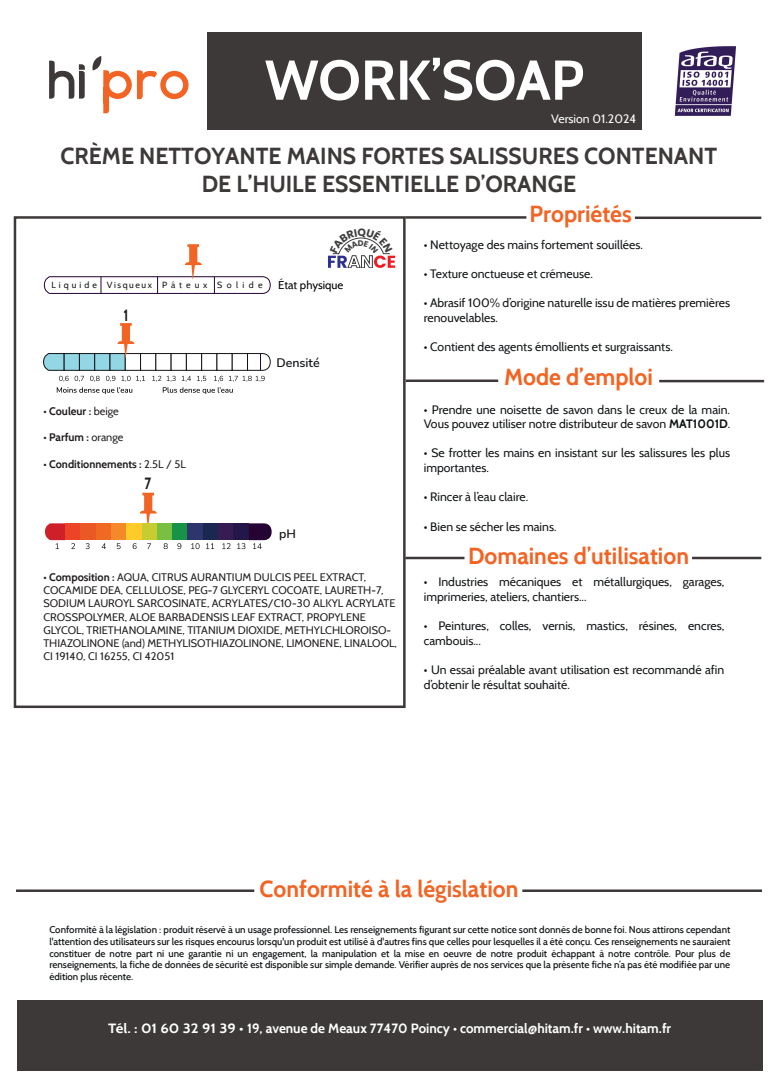
<style>
.page{position:relative;width:780px;height:1088px;background:#fff}
.page>*{position:absolute;margin:0;border:0;box-sizing:border-box;transform-origin:0 0}
.t1{font:700 56px "Cabin";color:#fff}
.t2{font:700 23.12px/27.8px "Cabin";color:#3c3938;text-align:center}
.t3{font:700 23.12px "Cabin";color:#f26424}
.t4{font:700 16.25px "Cabin";color:#231f20;scale:.83 1}
.t5{font:700 13.38px "Cabin";color:#fff;scale:1.11 1}
.t6{font:600 12.38px "Nunito";color:#111416}
.t7{font:12.12px/14.6px "Cabin";color:#111416}
.t8{font:12.12px "Cabin";color:#fff}
.t9{font:11.38px "Cabin";color:#000001}
.t10{font:11px/13.1px "Cabin";color:#231f20}
.t11{font:700 11px "Cabin";color:#231f20}
.t12{font:500 9.75px/11.8px "Cabin";color:#111416;text-align:justify}
.t13{font:8.88px "Cabin";letter-spacing:.34em;color:#111416}
.s1{font-weight:400}
.s2{font-weight:700}
</style>
<div class="page">
<div style="left:207px;top:32px;width:434px;height:98px;background:#3c3938"></div>
<div style="left:17px;top:1000px;width:745px;height:70px;background:#3c3938"></div>
<hr style="left:635px;top:216px;width:126px;height:3px;background:#3c3938">
<hr style="left:405px;top:216px;width:121px;height:3px;background:#3c3938">
<hr style="left:659px;top:380px;width:105px;height:2px;background:#3c3938">
<hr style="left:406px;top:379px;width:92px;height:3px;background:#3c3938">
<hr style="left:692px;top:557px;width:69px;height:2px;background:#3c3938">
<hr style="left:405px;top:557px;width:59px;height:2px;background:#3c3938">
<hr style="left:16px;top:889px;width:238px;height:3px;background:#3c3938">
<hr style="left:522px;top:889px;width:240px;height:3px;background:#3c3938">
<div style="left:14px;top:216px;width:391px;height:492px;border:2px solid #3c3938"></div>
<svg style="left:43px;top:244px;width:228px;height:50px"></svg>
<svg style="left:140px;top:493px;width:17px;height:30px"></svg>
<div style="left:160px;top:71px;width:28px;height:28px;background:#f26424;border-radius:50%"></div>
<div style="left:166px;top:76px;width:17px;height:18px;background:#fff;border-radius:50%"></div>
<svg style="left:92px;top:56px;width:65px;height:57px"></svg>
<svg style="left:49px;top:61px;width:36px;height:38px"></svg>
<img style="left:674px;top:46px;width:62px;height:70px">
<div style="left:140px;top:353px;width:16px;height:17px;background:#fff;border:1px solid #111416"></div>
<svg style="left:152px;top:353px;width:118px;height:41px"></svg>
<div style="left:66px;top:523px;width:15px;height:17px;background:#ed4428"></div>
<div style="left:81px;top:523px;width:15px;height:17px;background:#ea5826"></div>
<div style="left:96px;top:523px;width:15px;height:17px;background:#f06922"></div>
<div style="left:111px;top:523px;width:16px;height:17px;background:#f48929"></div>
<div style="left:127px;top:523px;width:15px;height:17px;background:#fecb28"></div>
<div style="left:142px;top:523px;width:15px;height:17px;background:#c7cc33"></div>
<div style="left:157px;top:523px;width:15px;height:17px;background:#79bf42"></div>
<div style="left:172px;top:523px;width:16px;height:17px;background:#169346"></div>
<div style="left:188px;top:523px;width:15px;height:17px;background:#2e356d"></div>
<div style="left:203px;top:523px;width:15px;height:17px;background:#1a2851"></div>
<div style="left:218px;top:523px;width:15px;height:17px;background:#361c52"></div>
<div style="left:233px;top:523px;width:16px;height:17px;background:#231648"></div>
<svg style="left:45px;top:523px;width:30px;height:26px"></svg>
<svg style="left:86px;top:543px;width:4px;height:6px"></svg>
<svg style="left:102px;top:543px;width:4px;height:6px"></svg>
<svg style="left:117px;top:543px;width:4px;height:6px"></svg>
<svg style="left:133px;top:543px;width:3px;height:6px"></svg>
<svg style="left:147px;top:543px;width:4px;height:6px"></svg>
<svg style="left:164px;top:543px;width:4px;height:6px"></svg>
<svg style="left:177px;top:543px;width:4px;height:6px"></svg>
<svg style="left:191px;top:543px;width:8px;height:6px"></svg>
<svg style="left:206px;top:543px;width:8px;height:6px"></svg>
<svg style="left:222px;top:543px;width:9px;height:6px"></svg>
<svg style="left:237px;top:523px;width:34px;height:26px"></svg>
<svg style="left:43px;top:323px;width:102px;height:71px"></svg>
<svg style="left:328px;top:237px;width:67px;height:31px"></svg>
<h1 class="t1" style="left:265px;top:46px;width:321px">WORK’SOAP</h1>
<p class="t8" style="left:551px;top:112px;width:86px">Version 01.2024</p>
<h2 class="t2" style="left:61px;top:142px;width:658px">CRÈME NETTOYANTE MAINS FORTES SALISSURES CONTENANT<br>DE L’HUILE ESSENTIELLE D’ORANGE</h2>
<p class="t13" style="left:51px;top:279px;width:213px">Liquide Visqueux Pâteux Solide</p>
<p class="t9" style="left:278px;top:278px;width:67px">État physique</p>
<h3 class="t4" style="left:123px;top:305px;width:7px">1</h3>
<p class="t11" style="left:43px;top:404px;width:77px">• Couleur : <span class="s1">beige</span></p>
<p class="t11" style="left:43px;top:431px;width:82px">• Parfum : <span class="s1">orange</span></p>
<p class="t11" style="left:43px;top:457px;width:144px">• Conditionnements : <span class="s1">2.5L / 5L</span></p>
<h3 class="t4" style="left:144px;top:474px;width:10px">7</h3>
<p class="t6" style="left:276px;top:354px;width:45px">Densité</p>
<p class="t6" style="left:279px;top:525px;width:18px">pH</p>
<p class="t10" style="left:43px;top:571px;width:355px"><span class="s2">• Composition :</span> AQUA, CITRUS AURANTIUM DULCIS PEEL EXTRACT, COCAMIDE DEA, CELLULOSE, PEG-7 GLYCERYL COCOATE, LAURETH-7, SODIUM LAUROYL SARCOSINATE, ACRYLATES/C10-30 ALKYL ACRYLATE CROSSPOLYMER, ALOE BARBADENSIS LEAF EXTRACT, PROPYLENE GLYCOL, TRIETHANOLAMINE, TITANIUM DIOXIDE, METHYLCHLOROISO-THIAZOLINONE (and) METHYLISOTHIAZOLINONE, LIMONENE, LINALOOL, CI 19140, CI 16255, CI 42051</p>
<h2 class="t3" style="left:529px;top:200px;width:104px">Propriétés</h2>
<p class="t7" style="left:424px;top:237px;width:220px">• Nettoyage des mains fortement souillées.</p>
<p class="t7" style="left:424px;top:266px;width:170px">• Texture onctueuse et crémeuse.</p>
<p class="t7" style="left:424px;top:296px;width:308px">• Abrasif 100% d’origine naturelle issu de matières premières renouvelables.</p>
<p class="t7" style="left:424px;top:340px;width:250px">• Contient des agents émollients et surgraissants.</p>
<h2 class="t3" style="left:504px;top:363px;width:150px">Mode d’emploi</h2>
<p class="t7" style="left:424px;top:402px;width:308px">• Prendre une noisette de savon dans le creux de la main.<br>Vous pouvez utiliser notre distributeur de savon <span class="s2">MAT1001D</span>.</p>
<p class="t7" style="left:424px;top:446px;width:308px">• Se frotter les mains en insistant sur les salissures les plus importantes.</p>
<p class="t7" style="left:424px;top:490px;width:106px">• Rincer à l’eau claire.</p>
<p class="t7" style="left:424px;top:519px;width:134px">• Bien se sécher les mains.</p>
<h2 class="t3" style="left:468px;top:541px;width:222px">Domaines d’utilisation</h2>
<p class="t7" style="left:424px;top:574px;width:302px">• Industries mécaniques et métallurgiques, garages, imprimeries, ateliers, chantiers...</p>
<p class="t7" style="left:424px;top:618px;width:302px">• Peintures, colles, vernis, mastics, résines, encres, cambouis...</p>
<p class="t7" style="left:424px;top:662px;width:302px">• Un essai préalable avant utilisation est recommandé afin d’obtenir le résultat souhaité.</p>
<h2 class="t3" style="left:260px;top:875px;width:260px">Conformité à la législation</h2>
<p class="t12" style="left:49px;top:924px;width:682px">Conformité à la législation : produit réservé à un usage professionnel. Les renseignements figurant sur cette notice sont donnés de bonne foi. Nous attirons cependant l'attention des utilisateurs sur les risques encourus lorsqu'un produit est utilisé à d'autres fins que celles pour lesquelles il a été conçu. Ces renseignements ne sauraient constituer de notre part ni une garantie ni un engagement, la manipulation et la mise en oeuvre de notre produit échappant à notre contrôle. Pour plus de renseignements, la fiche de données de sécurité est disponible sur simple demande. Vérifier auprès de nos services que la présente fiche n’a pas été modifiée par une édition plus récente.</p>
<p class="t5" style="left:108px;top:1020px;width:508px">Tél. : 01 60 32 91 39 • 19, avenue de Meaux 77470 Poincy • commercial@hitam.fr • www.hitam.fr</p>
</div>
